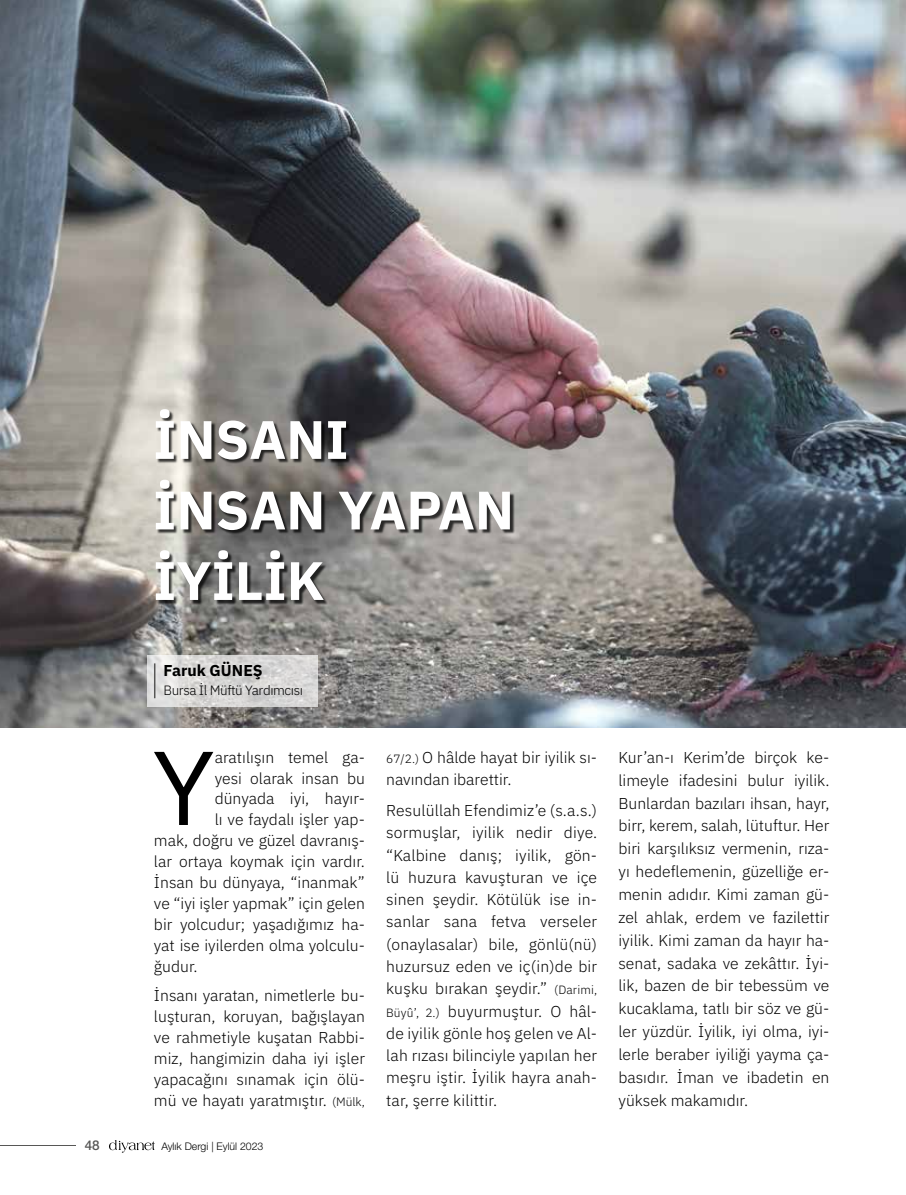
<style>
.page{position:relative;width:906px;height:1195px;background:#fff}
.page>*{position:absolute;margin:0;border:0;box-sizing:border-box;transform-origin:0 0}
.t1{font:104.7px "IBM Plex Sans";color:#000}
.t2{font:700 54px/70.5px "IBM Plex Sans";color:#fff}
.t3{font:300 15.75px/22.8px "IBM Plex Sans";color:#000;text-align:justify}
.t4{font:700 15.75px "IBM Plex Sans";color:#000}
.t5{font:300 13.5px "IBM Plex Sans";letter-spacing:-.03em;color:#000}
.t6{font:500 13.5px "Helvetica Neue LT Pro";color:#575756}
.t7{font:300 10.5px "Helvetica Neue LT Pro";color:#000}
.s1{font-size:12px}
</style>
<div class="page">
<img style="left:0;top:0;width:906px;height:727px">
<svg style="left:147px;top:656px;width:170px;height:51px;background:#d9d8d7"></svg>
<div style="left:157px;top:411px;width:357px;height:194px;background:#000;opacity:.75"></div>
<hr style="left:154px;top:663px;width:1px;height:35px;background:#575756">
<hr style="left:0;top:1145px;width:75px;height:1px;background:#575756">
<svg style="left:109px;top:1140px;width:46px;height:13px"></svg>
<h2 class="t2" style="left:153px;top:400px;width:362px">İNSANI<br>İNSAN YAPAN<br>İYİLİK</h2>
<p class="t4" style="left:163px;top:657px;width:101px">Faruk GÜNEŞ</p>
<p class="t5" style="left:163px;top:680px;width:141px">Bursa İl Müftü Yardımcısı</p>
<h1 class="t1" style="left:153px;top:708px;width:64px">Y</h1>
<p class="t3" style="left:215px;top:744px;width:152px">aratılışın temel ga-</p>
<p class="t3" style="left:215px;top:765px;width:152px">yesi olarak insan bu</p>
<p class="t3" style="left:215px;top:786px;width:152px">dünyada iyi, hayır-</p>
<p class="t3" style="left:215px;top:807px;width:152px">lı ve faydalı işler yap-</p>
<p class="t3" style="left:154px;top:827px;width:212px">mak, doğru ve güzel davranış-</p>
<p class="t3" style="left:154px;top:848px;width:212px">lar ortaya koymak için vardır.</p>
<p class="t3" style="left:154px;top:869px;width:212px">İnsan bu dünyaya, “inanmak”</p>
<p class="t3" style="left:154px;top:890px;width:212px">ve “iyi işler yapmak” için gelen</p>
<p class="t3" style="left:154px;top:911px;width:212px">bir yolcudur; yaşadığımız ha-</p>
<p class="t3" style="left:154px;top:932px;width:212px">yat ise iyilerden olma yolculu-</p>
<p class="t3" style="left:154px;top:953px;width:45px">ğudur.</p>
<p class="t3" style="left:154px;top:983px;width:212px;line-height:21px">İnsanı yaratan, nimetlerle bu&shy;luşturan, koruyan, bağışlayan ve rahmetiyle kuşatan Rabbi&shy;miz, hangimizin daha iyi işler yapacağını sınamak için ölü&shy;mü ve hayatı yaratmıştır. <span class="s1">(Mülk,</span></p>
<p class="t6" style="left:85px;top:1137px;width:17px">48</p>
<p class="t7" style="left:161px;top:1139px;width:104px">Aylık Dergi | Eylül 2023</p>
<p class="t3" style="left:386px;top:745px;width:212px;line-height:22.4px"><span class="s1">67/2.)</span> O hâlde hayat bir iyilik sı&shy;navından ibarettir.</p>
<p class="t3" style="left:386px;top:798px;width:212px;line-height:22.4px">Resulüllah Efendimiz’e (s.a.s.) sormuşlar, iyilik nedir diye. “Kalbine danış; iyilik, gön&shy;lü huzura kavuşturan ve içe sinen şeydir. Kötülük ise in&shy;sanlar sana fetva verseler (onaylasalar) bile, gönlü(nü) huzursuz eden ve iç(in)de bir kuşku bırakan şeydir.” <span class="s1">(Darimi, Büyû’, 2.)</span> buyurmuştur. O hâl&shy;de iyilik gönle hoş gelen ve Al&shy;lah rızası bilinciyle yapılan her meşru iştir. İyilik hayra anah&shy;tar, şerre kilittir.</p>
<p class="t3" style="left:618px;top:744px;width:212px">Kur’an-ı Kerim’de birçok ke&shy;limeyle ifadesini bulur iyilik.<br>Bunlardan bazıları ihsan, hayr, birr, kerem, salah, lütuftur. Her biri karşılıksız vermenin, rıza&shy;yı hedeflemenin, güzelliğe er&shy;menin adıdır. Kimi zaman gü&shy;zel ahlak, erdem ve fazilettir iyilik. Kimi zaman da hayır ha&shy;senat, sadaka ve zekâttır. İyi&shy;lik, bazen de bir tebessüm ve kucaklama, tatlı bir söz ve gü&shy;ler yüzdür. İyilik, iyi olma, iyi&shy;lerle beraber iyiliği yayma ça&shy;basıdır. İman ve ibadetin en yüksek makamıdır.</p>
</div>
